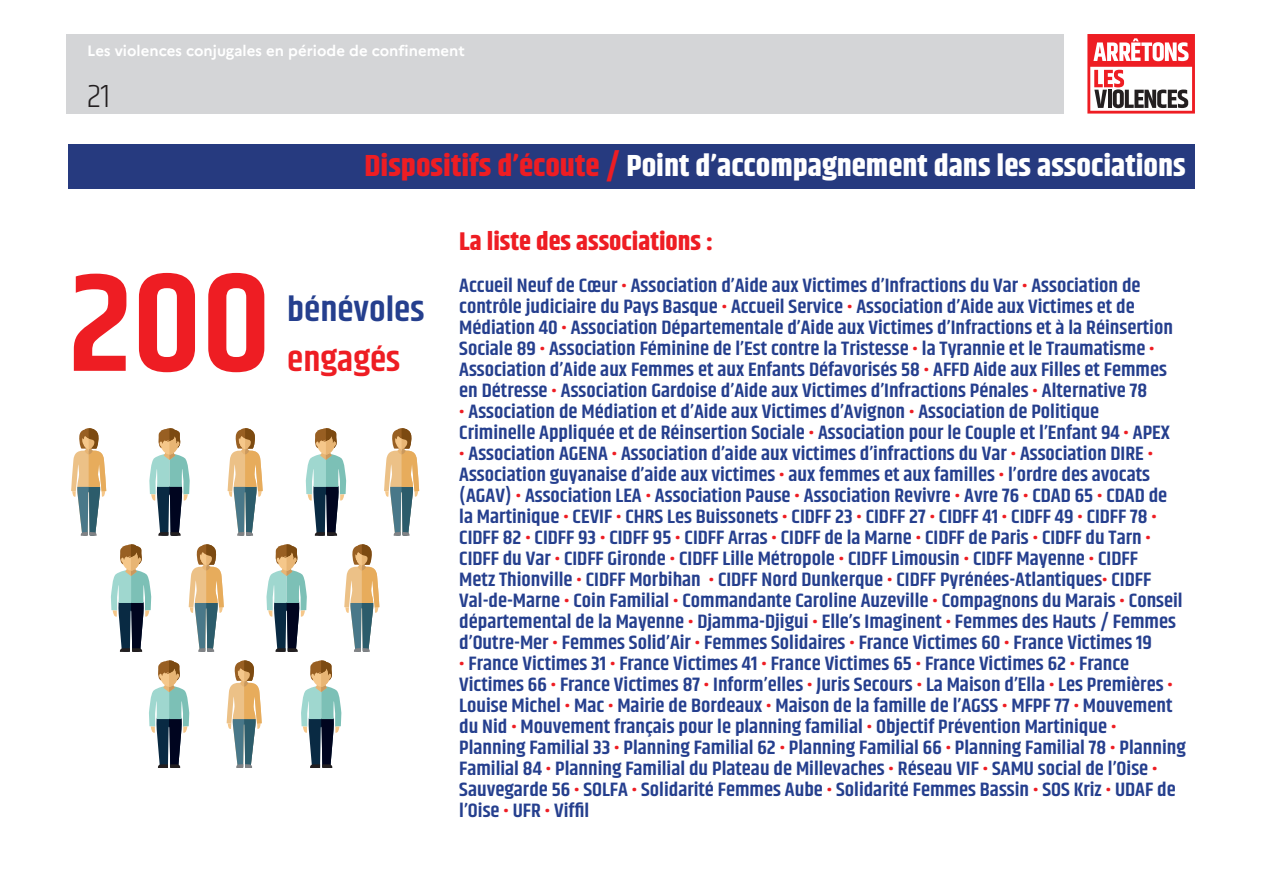
<style>
.page{position:relative;width:1263px;height:893px;background:#fff}
.page>*{position:absolute;margin:0;border:0;box-sizing:border-box;transform-origin:0 0}
.t1{font:600 140.85px "Khand";color:#ee1d23;scale:1.07 1}
.t2{font:600 34.8px "Khand";color:#253f8e;scale:1.07 1}
.t3{font:600 34.8px "Khand";color:#ee1d23;scale:1.07 1}
.t4{font:300 33px "Khand";color:#231f20;scale:1.07 1}
.t5{font:700 30.3px "Khand";color:#fff;scale:1.07 1}
.t6{font:700 25.5px "Khand";color:#ee1d23;scale:1.07 1}
.t7{font:600 19.5px/21px "Khand";color:#253f8e;scale:1.07 1}
.t8{font:700 15px "Marianne";color:#fff}
.s1{color:#ee1d23}
</style>
<div class="page">
<svg style="left:1087px;top:34px;width:108px;height:80px"></svg>
<div style="left:66px;top:34px;width:997px;height:80px;background:#d4d5d7"></div>
<div style="left:68px;top:145px;width:1127px;height:44px;background:#263a7f"></div>
<svg style="left:149px;top:660px;width:40px;height:108px"></svg>
<svg style="left:301px;top:660px;width:40px;height:108px"></svg>
<svg style="left:227px;top:660px;width:35px;height:108px"></svg>
<svg style="left:149px;top:428px;width:41px;height:108px"></svg>
<svg style="left:306px;top:428px;width:40px;height:108px"></svg>
<svg style="left:71px;top:428px;width:35px;height:108px"></svg>
<svg style="left:228px;top:428px;width:35px;height:108px"></svg>
<svg style="left:384px;top:428px;width:35px;height:108px"></svg>
<svg style="left:111px;top:544px;width:40px;height:108px"></svg>
<svg style="left:266px;top:544px;width:41px;height:108px"></svg>
<svg style="left:189px;top:544px;width:35px;height:108px"></svg>
<svg style="left:344px;top:544px;width:35px;height:108px"></svg>
<p class="t8" style="left:87px;top:41px;width:379px">Les violences conjugales en période de confinement</p>
<p class="t4" style="left:87px;top:77px;width:23px">21</p>
<p class="t1" style="left:68px;top:230px;width:191px">200</p>
<p class="t5" style="left:365px;top:144px;width:769px"><span class="s1">Dispositifs d’écoute /</span> Point d’accompagnement dans les associations</p>
<p class="t2" style="left:287px;top:286px;width:130px">bénévoles</p>
<p class="t3" style="left:287px;top:336px;width:107px">engagés</p>
<p class="t6" style="left:459px;top:223px;width:239px">La liste des associations :</p>
<p class="t7" style="left:459px;top:276px;width:668px">Accueil Neuf de Cœur <span class="s1">•</span> Association d’Aide aux Victimes d’Infractions du Var <span class="s1">•</span> Association de contrôle judiciaire du Pays Basque <span class="s1">•</span> Accueil Service <span class="s1">•</span> Association d’Aide aux Victimes et de Médiation 40 <span class="s1">•</span> Association Départementale d’Aide aux Victimes d’Infractions et à la Réinsertion Sociale 89 <span class="s1">•</span> Association Féminine de l’Est contre la Tristesse <span class="s1">•</span> la Tyrannie et le Traumatisme <span class="s1">• </span>Association d’Aide aux Femmes et aux Enfants Défavorisés 58 <span class="s1">•</span> AFFD Aide aux Filles et Femmes en Détresse <span class="s1">•</span> Association Gardoise d’Aide aux Victimes d’Infractions Pénales <span class="s1">•</span> Alternative 78</p>
<p class="t7" style="left:459px;top:402px;width:666px"><span class="s1">•</span> Association de Médiation et d’Aide aux Victimes d’Avignon <span class="s1">•</span> Association de Politique<br>Criminelle Appliquée et de Réinsertion Sociale <span class="s1">•</span> Association pour le Couple et l’Enfant 94 <span class="s1">•</span> APEX</p>
<p class="t7" style="left:459px;top:444px;width:678px"><span class="s1">•</span> Association AGENA <span class="s1">•</span> Association d’aide aux victimes d’infractions du Var <span class="s1">•</span> Association DIRE <span class="s1">• </span>Association guyanaise d’aide aux victimes <span class="s1">•</span> aux femmes et aux familles <span class="s1">•</span> l’ordre des avocats (AGAV) <span class="s1">•</span> Association LEA <span class="s1">•</span> Association Pause <span class="s1">•</span> Association Revivre <span class="s1">•</span> Avre 76 <span class="s1">•</span> CDAD 65 <span class="s1">•</span> CDAD de la Martinique <span class="s1">•</span> CEVIF <span class="s1">•</span> CHRS Les Buissonets <span class="s1">•</span> CIDFF 23 <span class="s1">•</span> CIDFF 27 <span class="s1">•</span> CIDFF 41 <span class="s1">•</span> CIDFF 49 <span class="s1">•</span> CIDFF 78 <span class="s1">• </span>CIDFF 82 <span class="s1">•</span> CIDFF 93 <span class="s1">•</span> CIDFF 95 <span class="s1">•</span> CIDFF Arras <span class="s1">•</span> CIDFF de la Marne <span class="s1">•</span> CIDFF de Paris <span class="s1">•</span> CIDFF du Tarn <span class="s1">• </span>CIDFF du Var <span class="s1">•</span> CIDFF Gironde <span class="s1">•</span> CIDFF Lille Métropole <span class="s1">•</span> CIDFF Limousin <span class="s1">•</span> CIDFF Mayenne <span class="s1">•</span> CIDFF<br>Metz Thionville <span class="s1">•</span> CIDFF Morbihan <span class="s1">•</span> CIDFF Nord Dunkerque <span class="s1">•</span> CIDFF Pyrénées-Atlantiques<span class="s1">•</span> CIDFF Val-de-Marne <span class="s1">•</span> Coin Familial <span class="s1">•</span> Commandante Caroline Auzeville <span class="s1">•</span> Compagnons du Marais <span class="s1">•</span> Conseil départemental de la Mayenne <span class="s1">•</span> Djamma-Djigui <span class="s1">•</span> Elle’s Imaginent <span class="s1">•</span> Femmes des Hauts / Femmes d’Outre-Mer <span class="s1">•</span> Femmes Solid’Air <span class="s1">•</span> Femmes Solidaires <span class="s1">•</span> France Victimes 60 <span class="s1">•</span> France Victimes 19</p>
<p class="t7" style="left:459px;top:654px;width:680px"><span class="s1">•</span> France Victimes 31 <span class="s1">•</span> France Victimes 41 <span class="s1">•</span> France Victimes 65 <span class="s1">•</span> France Victimes 62 <span class="s1">•</span> France Victimes 66 <span class="s1">•</span> France Victimes 87 <span class="s1">•</span> Inform’elles <span class="s1">•</span> Juris Secours <span class="s1">•</span> La Maison d’Ella <span class="s1">•</span> Les Premières <span class="s1">• </span>Louise Michel <span class="s1">•</span> Mac <span class="s1">•</span> Mairie de Bordeaux <span class="s1">•</span> Maison de la famille de l’AGSS <span class="s1">•</span> MFPF 77 <span class="s1">•</span> Mouvement du Nid <span class="s1">•</span> Mouvement français pour le planning familial <span class="s1">•</span> Objectif Prévention Martinique <span class="s1">• </span>Planning Familial 33 <span class="s1">•</span> Planning Familial 62 <span class="s1">•</span> Planning Familial 66 <span class="s1">•</span> Planning Familial 78 <span class="s1">•</span> Planning Familial 84 <span class="s1">•</span> Planning Familial du Plateau de Millevaches <span class="s1">•</span> Réseau VIF <span class="s1">•</span> SAMU social de l’Oise <span class="s1">• </span>Sauvegarde 56 <span class="s1">•</span> SOLFA <span class="s1">•</span> Solidarité Femmes Aube <span class="s1">•</span> Solidarité Femmes Bassin <span class="s1">•</span> SOS Kriz <span class="s1">•</span> UDAF de l’Oise <span class="s1">•</span> UFR <span class="s1">•</span> Viffil</p>
</div>
